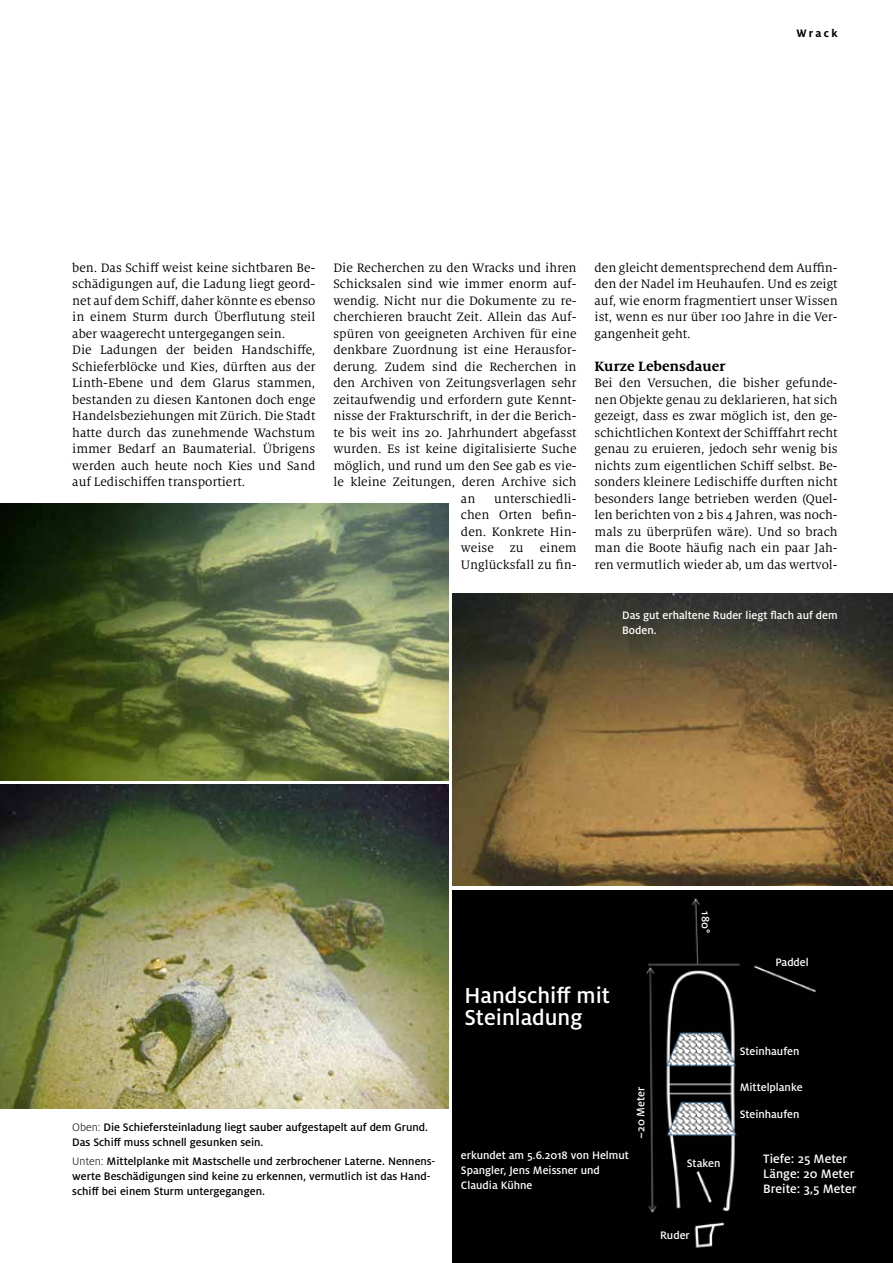
<style>
.page{position:relative;width:893px;height:1263px;background:#fff}
.page>*{position:absolute;margin:0;border:0;box-sizing:border-box;transform-origin:0 0}
.t1{font:500 24px/22.5px "Milo OT";color:#fff}
.t2{font:700 15px "Milo Serif OT";color:#000}
.t3{font:13.5px/16.5px "Milo Serif OT";color:#000;text-align:justify}
.t4{font:500 13.5px/15px "Milo OT";color:#fff}
.t5{font:500 12px/15px "Milo OT";color:#000}
.t6{font:500 12px/15px "Milo OT";color:#fff}
.t7{font:700 12px "Milo OT";letter-spacing:.19em;color:#000}
.s1{font-weight:300}
</style>
<div class="page">
<img style="left:0;top:784px;width:448px;height:325px">
<img style="left:0;top:504px;width:448px;height:276px">
<img style="left:452px;top:593px;width:441px;height:293px">
<div style="left:452px;top:890px;width:441px;height:373px;background:#010101"></div>
<p class="t7" style="left:797px;top:26px;width:43px">Wrack</p>
<p class="t3" style="left:72px;top:259px;width:245px;text-align:left">ben. Das Schiff weist keine sichtbaren Be&shy;schädigungen auf, die Ladung liegt geord&shy;net auf dem Schiff, daher könnte es ebenso in einem Sturm durch Überflutung steil aber waagerecht untergegangen sein.<br>Die Ladungen der beiden Handschiffe, Schieferblöcke und Kies, dürften aus der Linth-Ebene und dem Glarus stammen, bestanden zu diesen Kantonen doch enge Handelsbeziehungen mit Zürich. Die Stadt hatte durch das zunehmende Wachstum immer Bedarf an Baumaterial. Übrigens werden auch heute noch Kies und Sand auf Ledischiffen transportiert.</p>
<p class="t3" style="left:333px;top:259px;width:245px">Die Recherchen zu den Wracks und ihren</p>
<p class="t3" style="left:333px;top:276px;width:245px">Schicksalen sind wie immer enorm auf-</p>
<p class="t3" style="left:333px;top:292px;width:245px">wendig. Nicht nur die Dokumente zu re-</p>
<p class="t3" style="left:333px;top:309px;width:245px">cherchieren braucht Zeit. Allein das Auf-</p>
<p class="t3" style="left:333px;top:325px;width:245px">spüren von geeigneten Archiven für eine</p>
<p class="t3" style="left:333px;top:342px;width:245px">denkbare Zuordnung ist eine Herausfor-</p>
<p class="t3" style="left:333px;top:358px;width:245px">derung. Zudem sind die Recherchen in</p>
<p class="t3" style="left:333px;top:375px;width:245px">den Archiven von Zeitungsverlagen sehr</p>
<p class="t3" style="left:333px;top:391px;width:245px">zeitaufwendig und erfordern gute Kennt-</p>
<p class="t3" style="left:333px;top:408px;width:245px">nisse der Frakturschrift, in der die Berich-</p>
<p class="t3" style="left:333px;top:424px;width:245px">te bis weit ins 20. Jahrhundert abgefasst</p>
<p class="t3" style="left:333px;top:441px;width:245px">wurden. Es ist keine digitalisierte Suche</p>
<p class="t3" style="left:333px;top:457px;width:245px">möglich, und rund um den See gab es vie-</p>
<p class="t3" style="left:333px;top:474px;width:245px">le kleine Zeitungen, deren Archive sich</p>
<p class="t3" style="left:461px;top:490px;width:16px">an</p>
<p class="t3" style="left:461px;top:490px;width:117px;text-indent:33px">unterschiedli&shy;chen Orten befin&shy;den. Konkrete Hin&shy;weise zu einem Unglücksfall zu fin-</p>
<p class="t3" style="left:595px;top:259px;width:245px">den gleicht dementsprechend dem Auffin&shy;den der Nadel im Heuhaufen. Und es zeigt auf, wie enorm fragmentiert unser Wissen ist, wenn es nur über 100 Jahre in die Ver&shy;gangenheit geht.</p>
<p class="t2" style="left:595px;top:357px;width:132px">Kurze Lebensdauer</p>
<p class="t3" style="left:595px;top:375px;width:245px">Bei den Versuchen, die bisher gefunde&shy;nen Objekte genau zu deklarieren, hat sich gezeigt, dass es zwar möglich ist, den ge&shy;schichtlichen Kontext der Schifffahrt recht genau zu eruieren, jedoch sehr wenig bis nichts zum eigentlichen Schiff selbst. Be&shy;sonders kleinere Ledischiffe durften nicht besonders lange betrieben werden (Quel&shy;len berichten von 2 bis 4 Jahren, was noch&shy;mals zu überprüfen wäre). Und so brach man die Boote häufig nach ein paar Jah&shy;ren vermutlich wieder ab, um das wertvol-</p>
<p class="t6" style="left:622px;top:607px;width:217px">Das gut erhaltene Ruder liegt flach auf dem<br>Boden.</p>
<p class="t6" style="left:713px;top:911px;width:23px;rotate:90deg">180°</p>
<p class="t6" style="left:775px;top:954px;width:35px">Paddel</p>
<p class="t5" style="left:72px;top:1120px;width:357px"><span class="s1">Oben:</span> Die Schiefersteinladung liegt sauber aufgestapelt auf dem Grund.<br>Das Schiff muss schnell gesunken sein.</p>
<p class="t5" style="left:72px;top:1154px;width:365px"><span class="s1">Unten:</span> Mittelplanke mit Mastschelle und zerbrochener Laterne. Nennens&shy;werte Beschädigungen sind keine zu erkennen, vermutlich ist das Hand&shy;schiff bei einem Sturm untergegangen.</p>
<h1 class="t1" style="left:465px;top:984px;width:147px">Handschiff mit<br>Steinladung</h1>
<p class="t6" style="left:461px;top:1148px;width:169px">erkundet am 5.6.2018 von Helmut<br>Spangler, Jens Meissner und<br>Claudia Kühne</p>
<p class="t6" style="left:633px;top:1139px;width:54px;rotate:-90deg">~20 Meter</p>
<p class="t6" style="left:687px;top:1156px;width:35px">Staken</p>
<p class="t6" style="left:660px;top:1228px;width:31px">Ruder</p>
<p class="t6" style="left:740px;top:1043px;width:61px">Steinhaufen</p>
<p class="t6" style="left:740px;top:1080px;width:64px">Mittelplanke</p>
<p class="t6" style="left:740px;top:1107px;width:61px">Steinhaufen</p>
<p class="t4" style="left:763px;top:1151px;width:95px">Tiefe: 25 Meter<br>Länge: 20 Meter<br>Breite: 3,5 Meter</p>
</div>
